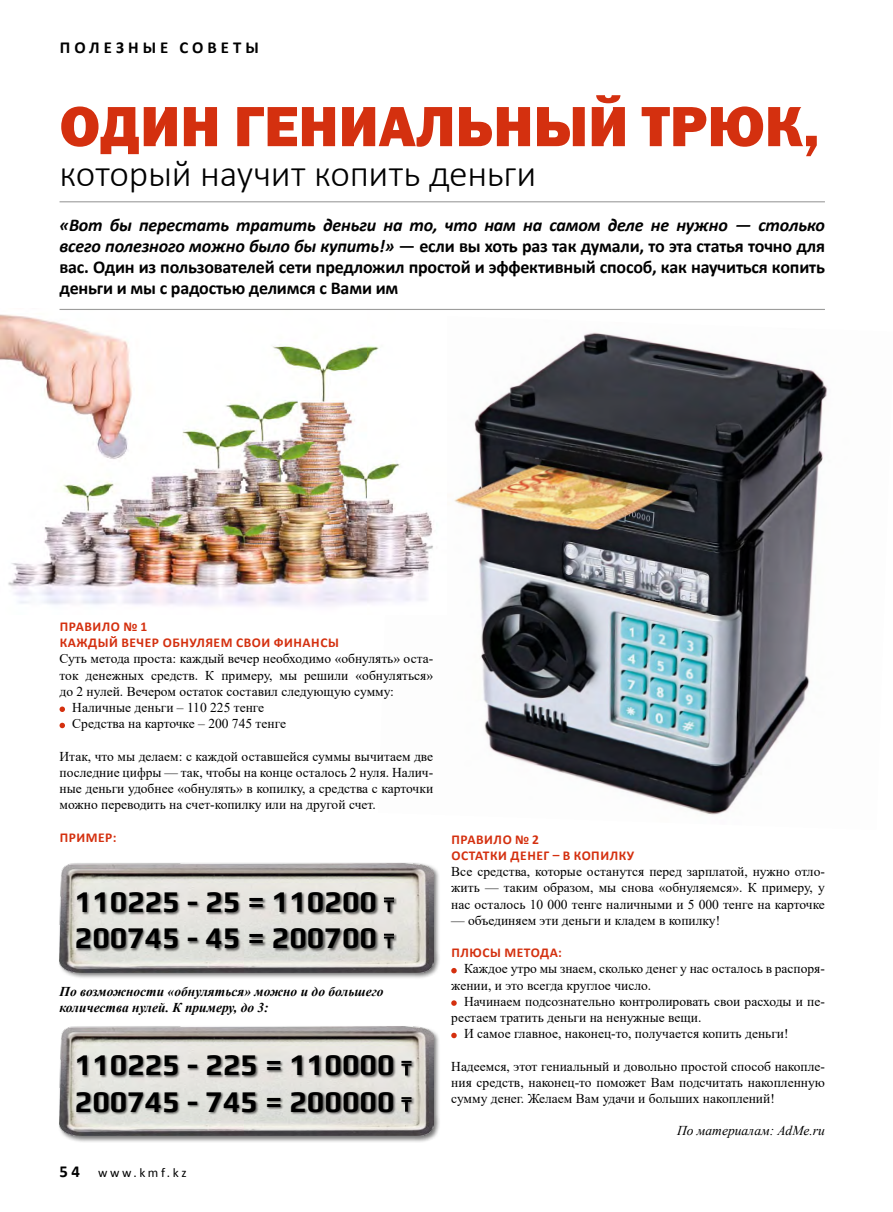
<style>
.page{position:relative;width:893px;height:1212px;background:#fff}
.page>*{position:absolute;margin:0;border:0;box-sizing:border-box;transform-origin:0 0}
.t1{font:800 57px "DS Franklin Gothic";color:#d4300f}
.t2{font:300 37.5px "Calibri";letter-spacing:-.005em;color:#000}
.t3{font:700 30.15px/36.2px "Play";color:#000}
.t4{font:700 18px/21px "Calibri";letter-spacing:-.01em;color:#000;text-align:justify}
.t5{font:700 16.8px "Calibri";letter-spacing:.24em;color:#000}
.t6{font:13.5px/16.2px "Times New Roman";color:#000;text-align:justify}
.t7{font:700 13.5px/16.2px "Calibri";letter-spacing:.04em;color:#d4300f}
.t8{font:italic 700 13.5px/16.2px "Times New Roman";color:#000}
.t9{font:italic 13.5px "Times New Roman";color:#000}
.t10{font:13.2px "Calibri";letter-spacing:.2em;color:#000}
.s1{font-style:italic}
</style>
<div class="page">
<img style="left:454px;top:332px;width:373px;height:483px">
<img style="left:0;top:309px;width:433px;height:297px">
<hr style="left:60px;top:201px;width:765px;height:1px;background:#9d9d9c">
<hr style="left:60px;top:309px;width:765px;height:1px;background:#9d9d9c">
<svg style="left:60px;top:706px;width:5px;height:6px"></svg>
<svg style="left:60px;top:723px;width:5px;height:5px"></svg>
<svg style="left:451px;top:968px;width:6px;height:5px"></svg>
<svg style="left:451px;top:1000px;width:6px;height:6px"></svg>
<svg style="left:451px;top:1033px;width:6px;height:5px"></svg>
<div style="left:58px;top:862px;width:383px;height:117px;background:#000;opacity:.55"></div>
<img style="left:60px;top:863px;width:373px;height:109px">
<div style="left:76px;top:892px;width:321px;height:60px;background:#000;opacity:.55"></div>
<svg style="left:384px;top:897px;width:10px;height:15px"></svg>
<svg style="left:384px;top:934px;width:10px;height:14px"></svg>
<div style="left:58px;top:1025px;width:383px;height:118px;background:#000;opacity:.55"></div>
<img style="left:60px;top:1027px;width:373px;height:108px">
<div style="left:76px;top:1055px;width:339px;height:60px;background:#000;opacity:.55"></div>
<svg style="left:401px;top:1061px;width:10px;height:14px"></svg>
<svg style="left:401px;top:1097px;width:10px;height:15px"></svg>
<p class="t5" style="left:60px;top:37px;width:200px">П олезн ые советы</p>
<h1 class="t1" style="left:60px;top:95px;width:762px">Один гениальный трюк,</h1>
<h2 class="t2" style="left:60px;top:151px;width:478px">который научит копить деньги</h2>
<p class="t4" style="left:60px;top:214px;width:767px"><span class="s1">«Вот бы перестать тратить деньги на то, что нам на самом деле не нужно — столько всего полезного можно было бы купить!»</span> — если вы хоть раз так думали, то эта статья точно для вас. Один из пользователей сети предложил простой и эффективный способ, как научиться копить деньги и мы с радостью делимся с Вами им</p>
<p class="t7" style="left:60px;top:618px;width:280px">Правило № 1<br>Каждый вечер обнуляем свои финансы</p>
<p class="t6" style="left:60px;top:650px;width:375px">Суть метода проста: каждый вечер необходимо «обнулять» оста-</p>
<p class="t6" style="left:60px;top:666px;width:375px">ток денежных средств. К примеру, мы решили «обнуляться»</p>
<p class="t6" style="left:60px;top:683px;width:336px">до 2 нулей. Вечером остаток составил следующую сумму:</p>
<p class="t6" style="left:72px;top:699px;width:193px">Наличные деньги – 110 225 тенге</p>
<p class="t6" style="left:72px;top:715px;width:215px">Средства на карточке – 200 745 тенге</p>
<p class="t6" style="left:60px;top:747px;width:375px">Итак, что мы делаем: с каждой оставшейся суммы вычитаем две последние цифры — так, чтобы на конце осталось 2 нуля. Налич&shy;ные деньги удобнее «обнулять» в копилку, а средства с карточки можно переводить на счет-копилку или на другой счет.</p>
<p class="t7" style="left:60px;top:829px;width:58px">Пример:</p>
<p class="t7" style="left:451px;top:831px;width:183px">Правило № 2<br>Остатки денег – в копилку</p>
<p class="t6" style="left:451px;top:863px;width:375px">Все средства, которые останутся перед зарплатой, нужно отло&shy;жить — таким образом, мы снова «обнуляемся». К примеру, у нас осталось 10 000 тенге наличными и 5 000 тенге на карточке</p>
<p class="t6" style="left:451px;top:912px;width:270px">— объединяем эти деньги и кладем в копилку!</p>
<p class="t7" style="left:451px;top:944px;width:112px">Плюсы метода:</p>
<p class="t6" style="left:451px;top:960px;width:375px;text-indent:13px">Каждое утро мы знаем, сколько денег у нас осталось в распоря&shy;жении, и это всегда круглое число.</p>
<p class="t6" style="left:464px;top:993px;width:362px">Начинаем подсознательно контролировать свои расходы и пе-</p>
<p class="t6" style="left:451px;top:1009px;width:252px">рестаем тратить деньги на ненужные вещи.</p>
<p class="t6" style="left:464px;top:1025px;width:326px">И самое главное, наконец-то, получается копить деньги!</p>
<p class="t6" style="left:451px;top:1057px;width:375px">Надеемся, этот гениальный и довольно простой способ накопле&shy;ния средств, наконец-то поможет Вам подсчитать накопленную сумму денег. Желаем Вам удачи и больших накоплений!</p>
<p class="t9" style="left:677px;top:1121px;width:149px">По материалам: AdMe.ru</p>
<h3 class="t3" style="left:75px;top:883px;width:304px">110225 - 25 = 110200<br>200745 - 45 = 200700</h3>
<p class="t8" style="left:60px;top:983px;width:325px">По возможности «обнуляться» можно и до большего количества нулей. К примеру, до 3:</p>
<h3 class="t3" style="left:75px;top:1047px;width:321px">110225 - 225 = 110000<br>200745 - 745 = 200000</h3>
<p class="t5" style="left:60px;top:1160px;width:22px">54</p>
<p class="t10" style="left:98px;top:1164px;width:90px">www.kmf.kz</p>
</div>
